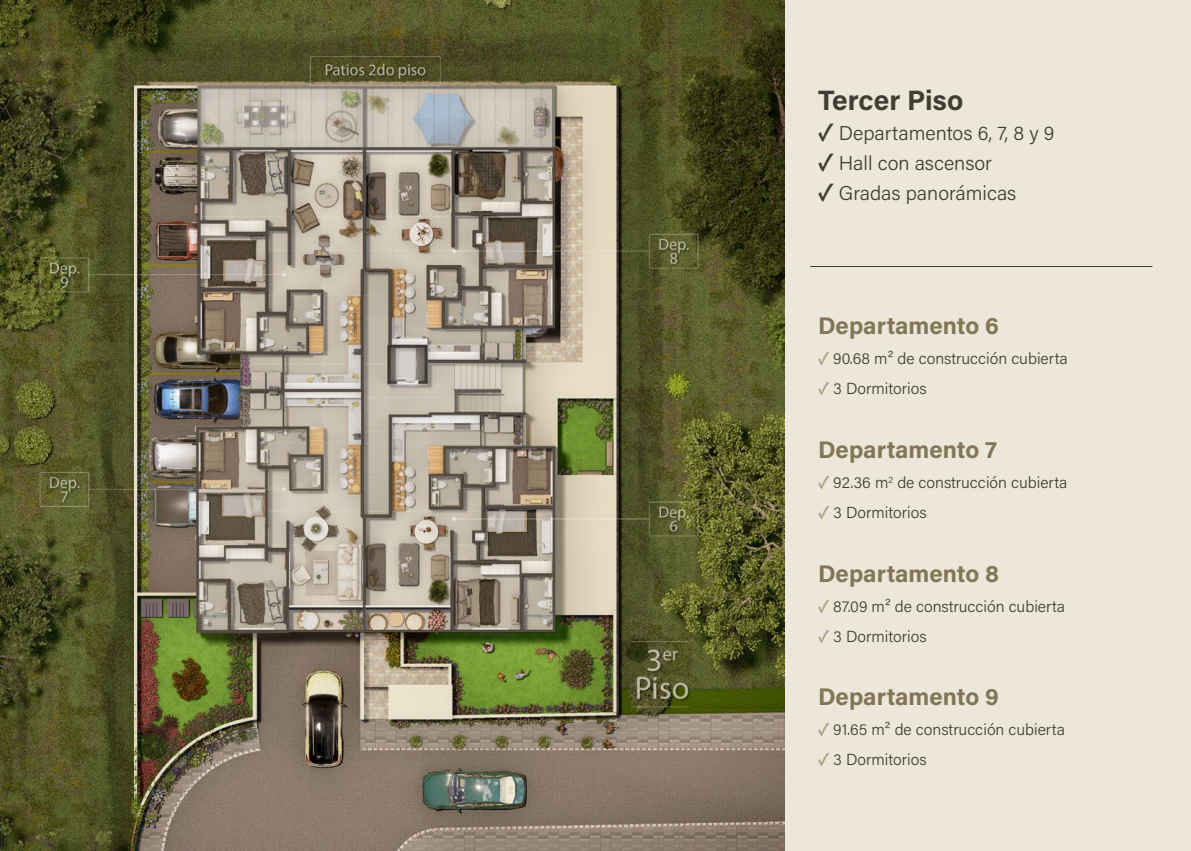
<style>
.page{position:relative;width:1191px;height:851px;background:#fff}
.page>*{position:absolute;margin:0;border:0;box-sizing:border-box;transform-origin:0 0}
.t1{font:700 28px "Acumin Pro";color:#403e32}
.t2{font:700 24px "Acumin Pro";color:#827656}
.t3{font:300 20px "Acumin Pro";color:#403e32}
.t4{font:300 16px "Acumin Pro";color:#403e32}
.s1{font-weight:700;font-size:22px}
.s2{font-weight:700;color:#ada387}
</style>
<div class="page">
<div style="left:0;top:0;width:1191px;height:850px;background:#ece7da"></div>
<img style="left:0;top:0;width:785px;height:850px">
<hr style="left:810px;top:266px;width:342px;height:1px;background:#403e32">
<h1 class="t1" style="left:818px;top:81px;width:147px">Tercer Piso</h1>
<p class="t3" style="left:818px;top:120px;width:238px"><span class="s1">✓</span> Departamentos 6, 7, 8 y 9</p>
<p class="t3" style="left:818px;top:150px;width:175px"><span class="s1">✓</span> Hall con ascensor</p>
<p class="t3" style="left:818px;top:180px;width:200px"><span class="s1">✓</span> Gradas panorámicas</p>
<h2 class="t2" style="left:818px;top:309px;width:182px">Departamento 6</h2>
<p class="t4" style="left:818px;top:347px;width:251px"><span class="s2">✓</span> 90.68 m² de construcción cubierta</p>
<p class="t4" style="left:818px;top:377px;width:110px"><span class="s2">✓</span> 3 Dormitorios</p>
<h2 class="t2" style="left:818px;top:432px;width:180px">Departamento 7</h2>
<p class="t4" style="left:818px;top:471px;width:251px"><span class="s2">✓</span> 92.36 m<sup>2</sup> de construcción cubierta</p>
<p class="t4" style="left:818px;top:501px;width:110px"><span class="s2">✓</span> 3 Dormitorios</p>
<h2 class="t2" style="left:818px;top:556px;width:183px">Departamento 8</h2>
<p class="t4" style="left:818px;top:594px;width:248px"><span class="s2">✓</span> 87.09 m² de construcción cubierta</p>
<p class="t4" style="left:818px;top:624px;width:110px"><span class="s2">✓</span> 3 Dormitorios</p>
<h2 class="t2" style="left:818px;top:679px;width:182px">Departamento 9</h2>
<p class="t4" style="left:818px;top:718px;width:248px"><span class="s2">✓</span> 91.65 m² de construcción cubierta</p>
<p class="t4" style="left:818px;top:748px;width:110px"><span class="s2">✓</span> 3 Dormitorios</p>
</div>
